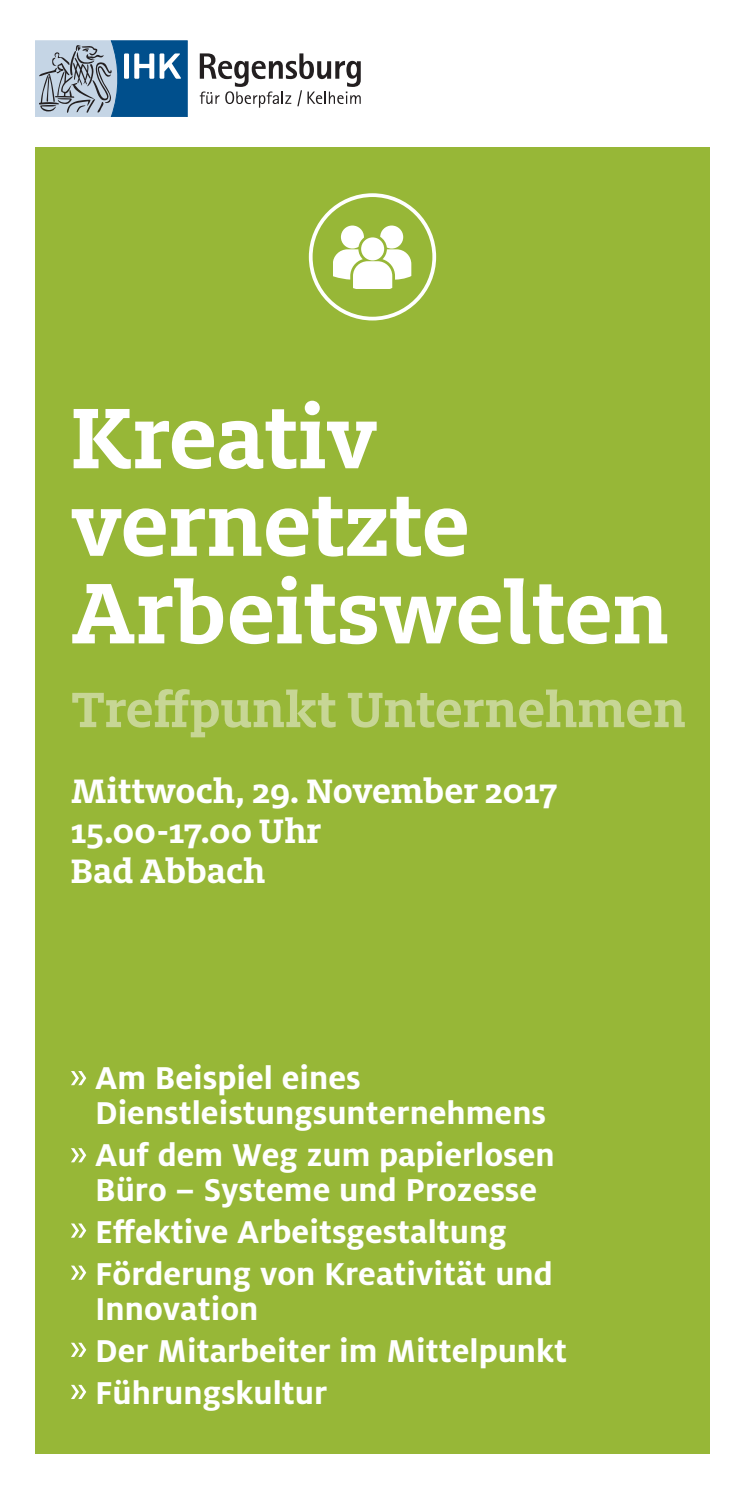
<style>
.page{position:relative;width:745px;height:1489px;background:#fff}
.page>*{position:absolute;margin:0;border:0;box-sizing:border-box;transform-origin:0 0}
.t1{font:700 95px/87.5px "Milo Slab OT";color:#fff}
.t2{font:700 55px "Milo Slab OT";color:#c7d695}
.t3{font:700 37.5px/40px "Milo Slab OT";color:#fff}
.t4{font:700 35px/42px "Milo Pro";color:#fff}
</style>
<div class="page">
<div style="left:35px;top:147px;width:674px;height:1306px;background:#97b737"></div>
<svg style="left:35px;top:41px;width:152px;height:76px;background:#678eae"></svg>
<svg style="left:200px;top:53px;width:160px;height:55px"></svg>
<svg style="left:71px;top:1071px;width:15px;height:14px"></svg>
<svg style="left:71px;top:1148px;width:15px;height:14px"></svg>
<svg style="left:71px;top:1223px;width:15px;height:14px"></svg>
<svg style="left:71px;top:1265px;width:15px;height:14px"></svg>
<svg style="left:71px;top:1342px;width:15px;height:14px"></svg>
<svg style="left:71px;top:1384px;width:15px;height:14px"></svg>
<div style="left:308px;top:193px;width:128px;height:127px;border:4px solid #fff;border-radius:50%"></div>
<svg style="left:334px;top:225px;width:77px;height:64px"></svg>
<h1 class="t1" style="left:71px;top:395px;width:599px">Kreativ vernetzte<br>Arbeitswelten</h1>
<h2 class="t2" style="left:71px;top:679px;width:616px">Treffpunkt Unternehmen</h2>
<p class="t3" style="left:71px;top:771px;width:488px">Mittwoch, 29. November 2017<br>15.00-17.00 Uhr<br>Bad Abbach</p>
<p class="t4" style="left:95px;top:1060px;width:452px;line-height:35px">Am Beispiel eines<br>Dienstleistungsunternehmens</p>
<p class="t4" style="left:95px;top:1137px;width:461px;line-height:35px">Auf dem Weg zum papierlosen<br>Büro – Systeme und Prozesse</p>
<p class="t4" style="left:95px;top:1210px;width:459px">Effektive Arbeitsgestaltung<br>Förderung von Kreativität und</p>
<p class="t4" style="left:95px;top:1287px;width:473px">Innovation<br>Der Mitarbeiter im Mittelpunkt<br>Führungskultur</p>
</div>
